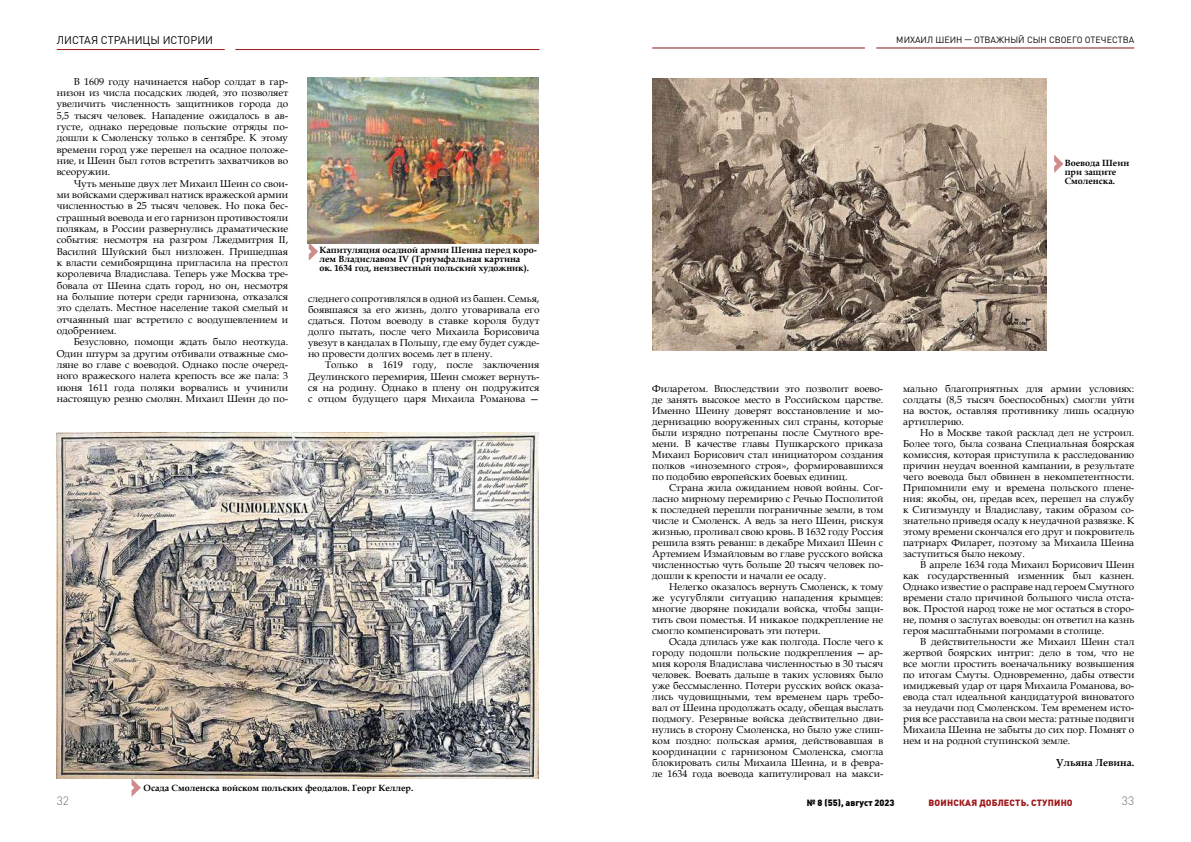
<style>
.page{position:relative;width:1191px;height:842px;background:#fff}
.page>*{position:absolute;margin:0;border:0;box-sizing:border-box;transform-origin:0 0}
.t1{font:300 12px "DIN Pro";color:#706f6f}
.t2{font:11px "DIN Pro";color:#000}
.t3{font:10px/11px "Book Antiqua";color:#000;text-align:justify}
.t4{font:700 10px "Book Antiqua";color:#000}
.t5{font:700 9px/9px "Book Antiqua";color:#000}
.t6{font:9px "DIN Pro";color:#000}
.t7{font:900 9px "DIN Pro";letter-spacing:.02em;color:#9f1a1c}
.t8{font:900 9px "DIN Pro";color:#000}
</style>
<div class="page">
<svg style="left:1054px;top:155px;width:9px;height:18px"></svg>
<svg style="left:309px;top:243px;width:9px;height:17px"></svg>
<svg style="left:131px;top:778px;width:10px;height:19px"></svg>
<hr style="left:876px;top:47px;width:258px;height:1px;background:#86171b">
<hr style="left:652px;top:47px;width:213px;height:1px;background:#86171b">
<hr style="left:235px;top:49px;width:304px;height:1px;background:#9f1a1c">
<hr style="left:57px;top:49px;width:168px;height:1px;background:#9f1a1c">
<img style="left:57px;top:433px;width:481px;height:345px">
<img style="left:652px;top:79px;width:394px;height:272px">
<img style="left:308px;top:77px;width:230px;height:166px">
<p class="t2" style="left:57px;top:33px;width:158px">ЛИСТАЯ СТРАНИЦЫ ИСТОРИИ</p>
<p class="t6" style="left:896px;top:34px;width:239px">МИХАИЛ ШЕИН — ОТВАЖНЫЙ СЫН СВОЕГО ОТЕЧЕСТВА</p>
<p class="t3" style="left:57px;top:75px;width:233px;line-height:11.3px;text-indent:17px">В 1609 году начинается набор солдат в гар&shy;низон из числа посадских людей, это позволяет увеличить численность защитников города до 5,5 тысяч человек. Нападение ожидалось в ав&shy;густе, однако передовые польские отряды по&shy;дошли к Смоленску только в сентябре. К этому времени город уже перешел на осадное положе&shy;ние, и Шеин был готов встретить захватчиков во всеоружии.</p>
<p class="t3" style="left:57px;top:177px;width:233px;line-height:11.3px;text-indent:17px">Чуть меньше двух лет Михаил Шеин со свои&shy;ми войсками сдерживал натиск вражеской армии численностью в 25 тысяч человек. Но пока бес&shy;страшный воевода и его гарнизон противостояли полякам, в России развернулись драматические события: несмотря на разгром Лжедмитрия II, Василий Шуйский был низложен. Пришедшая к власти семибоярщина пригласила на престол королевича Владислава. Теперь уже Москва тре&shy;бовала от Шеина сдать город, но он, несмотря на большие потери среди гарнизона, отказался это сделать. Местное население такой смелый и отчаянный шаг встретило с воодушевлением и одобрением.</p>
<p class="t3" style="left:57px;top:336px;width:233px;line-height:11.3px;text-indent:17px">Безусловно, помощи ждать было неоткуда.<br>Один штурм за другим отбивали отважные смо&shy;ляне во главе с воеводой. Однако после очеред&shy;ного вражеского налета крепость все же пала: 3 июня 1611 года поляки ворвались и учинили настоящую резню смолян. Михаил Шеин до по-</p>
<p class="t5" style="left:319px;top:246px;width:219px">Капитуляция осадной армии Шеина перед коро&shy;лем Владиславом IV (Триумфальная картина<br>ок. 1634 год, неизвестный польский художник).</p>
<p class="t3" style="left:308px;top:292px;width:233px">следнего сопротивлялся в одной из башен. Семья, боявшаяся за его жизнь, долго уговаривала его сдаться. Потом воеводу в ставке короля будут долго пытать, после чего Михаила Борисовича увезут в кандалах в Польшу, где ему будет сужде&shy;но провести долгих восемь лет в плену.</p>
<p class="t3" style="left:308px;top:359px;width:233px;text-indent:17px">Только в 1619 году, после заключения Деулинского перемирия, Шеин сможет вернуть&shy;ся на родину. Однако в плену он подружится с отцом будущего царя Михаила Романова —</p>
<p class="t5" style="left:144px;top:783px;width:271px">Осада Смоленска войском польских феодалов. Георг Келлер.</p>
<p class="t5" style="left:1064px;top:158px;width:66px">Воевода Шеин при защите<br>Смоленска.</p>
<p class="t3" style="left:652px;top:383px;width:233px">Филаретом. Впоследствии это позволит воево&shy;де занять высокое место в Российском царстве.<br>Именно Шеину доверят восстановление и мо&shy;дернизацию вооруженных сил страны, которые были изрядно потрепаны после Смутного вре&shy;мени. В качестве главы Пушкарского приказа Михаил Борисович стал инициатором создания полков «иноземного строя», формировавшихся по подобию европейских боевых единиц.</p>
<p class="t3" style="left:652px;top:482px;width:233px;text-indent:17px">Страна жила ожиданием новой войны. Сог&shy;ласно мирному перемирию с Речью Посполитой к последней перешли пограничные земли, в том числе и Смоленск. А ведь за него Шеин, рискуя жизнью, проливал свою кровь. В 1632 году Россия решила взять реванш: в декабре Михаил Шеин с Артемием Измайловым во главе русского войска численностью чуть больше 20 тысяч человек по&shy;дошли к крепости и начали ее осаду.</p>
<p class="t3" style="left:652px;top:581px;width:233px;text-indent:17px">Нелегко оказалось вернуть Смоленск, к тому же усугубляли ситуацию нападения крымцев: многие дворяне покидали войска, чтобы защи&shy;тить свои поместья. И никакое подкрепление не смогло компенсировать эти потери.</p>
<p class="t3" style="left:652px;top:636px;width:233px;text-indent:17px">Осада длилась уже как полгода. После чего к городу подошли польские подкрепления — ар&shy;мия короля Владислава численностью в 30 тысяч человек. Воевать дальше в таких условиях было уже бессмысленно. Потери русских войск оказа&shy;лись чудовищными, тем временем царь требо&shy;вал от Шеина продолжать осаду, обещая выслать подмогу. Резервные войска действительно дви&shy;нулись в сторону Смоленска, но было уже слиш&shy;ком поздно: польская армия, действовавшая в координации с гарнизоном Смоленска, смогла блокировать силы Михаила Шеина, и в февра&shy;ле 1634 года воевода капитулировал на макси-</p>
<p class="t3" style="left:903px;top:383px;width:233px">мально благоприятных для армии условиях: солдаты (8,5 тысяч боеспособных) смогли уйти на восток, оставляя противнику лишь осадную артиллерию.</p>
<p class="t3" style="left:903px;top:427px;width:233px;text-indent:17px">Но в Москве такой расклад дел не устроил.<br>Более того, была созвана Специальная боярская комиссия, которая приступила к расследованию причин неудач военной кампании, в результате чего воевода был обвинен в некомпетентности.<br>Припомнили ему и времена польского плене&shy;ния: якобы, он, предав всех, перешел на службу к Сигизмунду и Владиславу, таким образом со&shy;знательно приведя осаду к неудачной развязке. К этому времени скончался его друг и покровитель патриарх Филарет, поэтому за Михаила Шеина заступиться было некому.</p>
<p class="t3" style="left:903px;top:559px;width:233px;text-indent:17px">В апреле 1634 года Михаил Борисович Шеин как государственный изменник был казнен.<br>Однако известие о расправе над героем Смутного времени стало причиной большого числа отста&shy;вок. Простой народ тоже не мог остаться в сторо&shy;не, помня о заслугах воеводы: он ответил на казнь героя масштабными погромами в столице.</p>
<p class="t3" style="left:903px;top:636px;width:233px;text-indent:17px">В действительности же Михаил Шеин стал жертвой боярских интриг: дело в том, что не все могли простить военачальнику возвышения по итогам Смуты. Одновременно, дабы отвести имиджевый удар от царя Михаила Романова, во&shy;евода стал идеальной кандидатурой виноватого за неудачи под Смоленском. Тем временем исто&shy;рия все расставила на свои места: ратные подвиги Михаила Шеина не забыты до сих пор. Помнят о нем и на родной ступинской земле.</p>
<p class="t4" style="left:1056px;top:756px;width:79px">Ульяна Левина.</p>
<p class="t1" style="left:57px;top:792px;width:14px">32</p>
<p class="t8" style="left:807px;top:795px;width:89px">№ 8 (55), август 2023</p>
<p class="t7" style="left:928px;top:795px;width:146px">ВОИНСКАЯ ДОБЛЕСТЬ. СТУПИНО</p>
<p class="t1" style="left:1122px;top:791px;width:14px">33</p>
</div>
